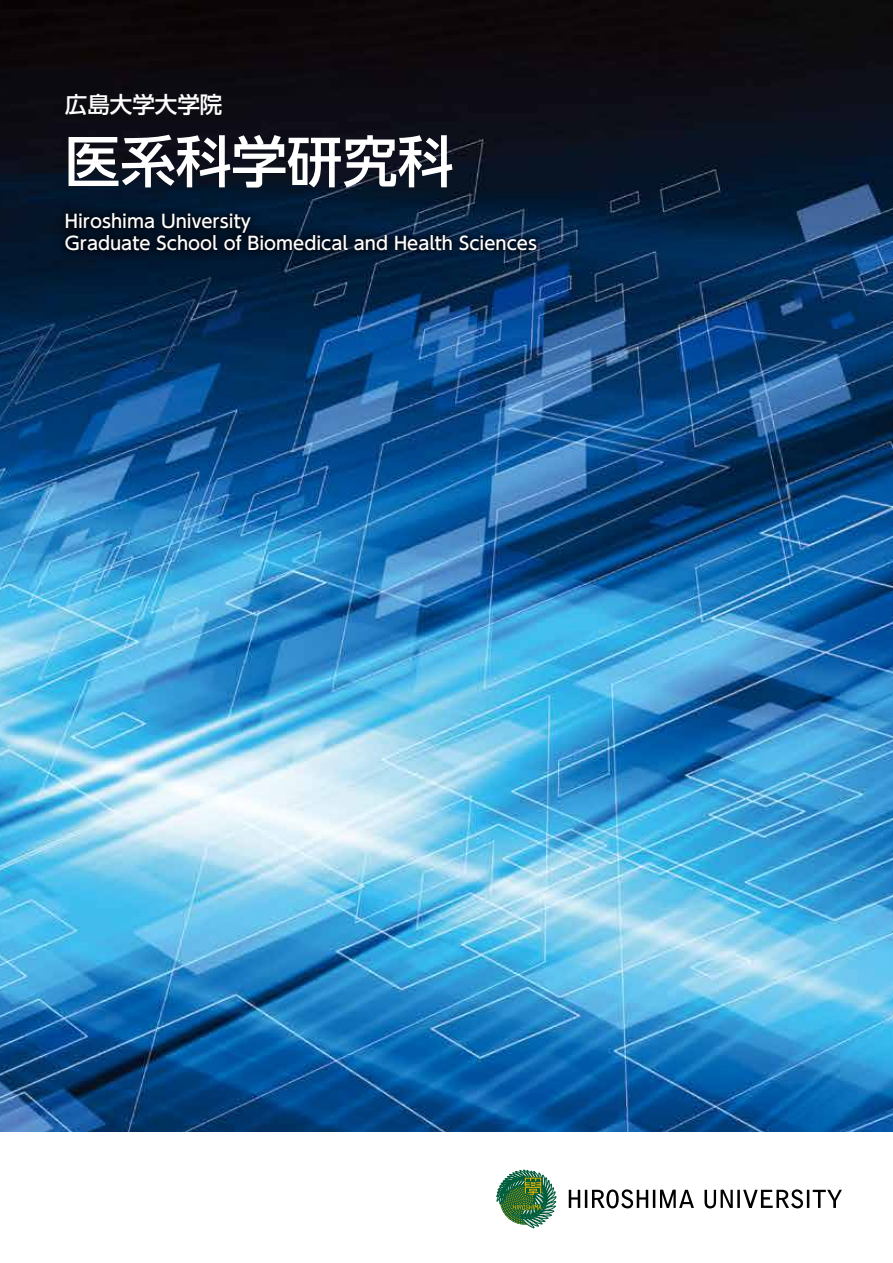
<style>
.page{position:relative;width:893px;height:1263px;background:#fff}
.page>*{position:absolute;margin:0;border:0;box-sizing:border-box;transform-origin:0 0}
.t1{font:500 55.5px "UD Shin Go Pro";color:#fff}
.t2{font:500 22.5px "UD Shin Go Pro";color:#fff}
.t3{font:500 18px/21.6px "UD Shin Go Pro";color:#fff}
</style>
<div class="page">
<img style="left:0;top:0;width:893px;height:1131px">
<img style="left:52px;top:200px;width:498px;height:69px">
<img style="left:63px;top:211px;width:475px;height:47px">
<svg style="left:496px;top:1169px;width:60px;height:59px"></svg>
<svg style="left:569px;top:1189px;width:273px;height:19px"></svg>
<p class="t2" style="left:65px;top:86px;width:159px">広島大学大学院</p>
<h1 class="t1" style="left:65px;top:116px;width:390px">医系科学研究科</h1>
<p class="t3" style="left:65px;top:210px;width:474px">Hiroshima University<br>Graduate School of Biomedical and Health Sciences</p>
</div>
